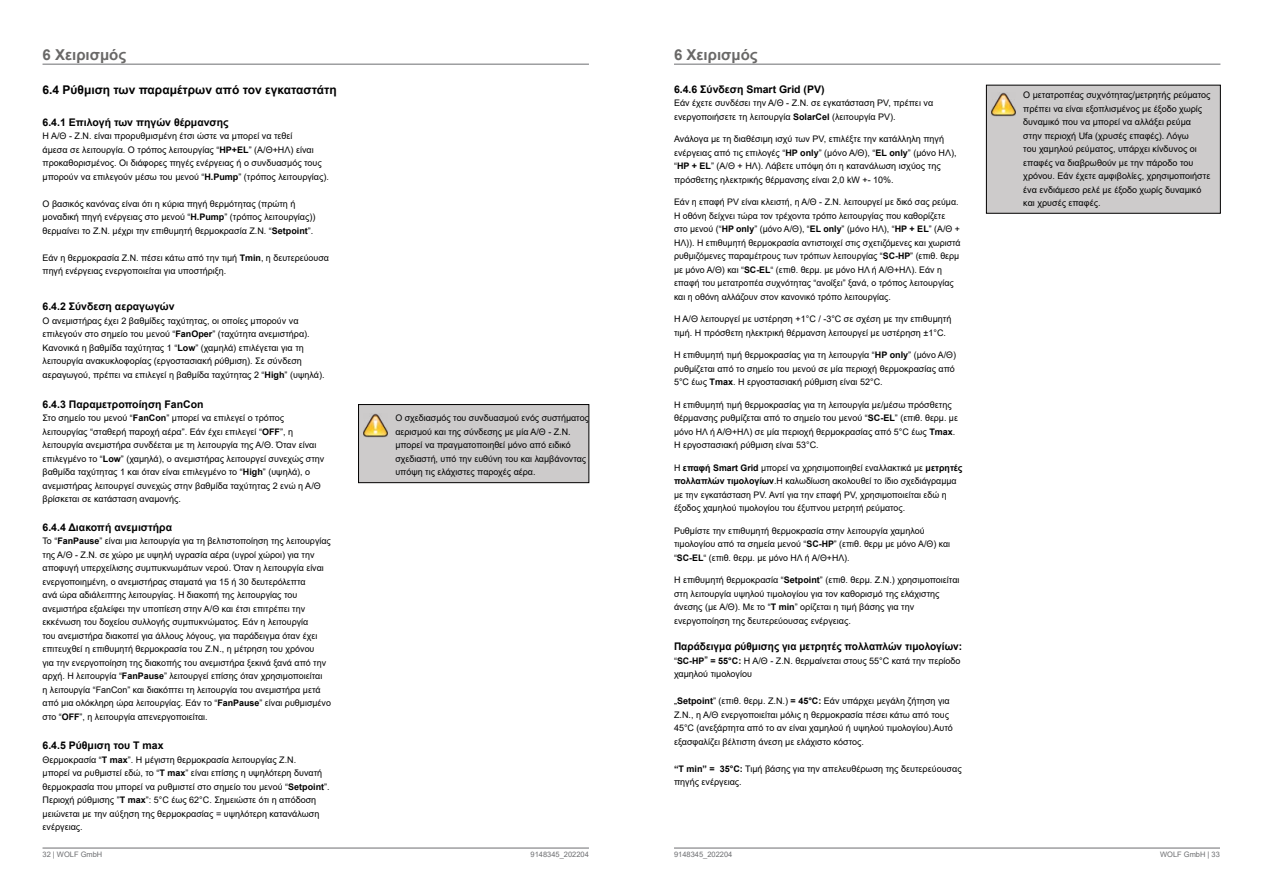
<style>
.page{position:relative;width:1263px;height:893px;background:#fff}
.page>*{position:absolute;margin:0;border:0;box-sizing:border-box;transform-origin:0 0}
.t1{font:700 15px "Arial";color:#696867}
.t2{font:700 12px "Arial";color:#000}
.t3{font:700 10.5px "Arial";color:#000}
.t4{font:700 10.5px "Arial";color:#000;scale:.96 1}
.t5{font:9px/13.5px "Arial";color:#000}
.t6{font:7.5px "Arial";color:#6d6e71}
.s1{font-weight:700}
.s2{font-size:10.5px}
</style>
<div class="page">
<hr style="left:43px;top:848px;width:546px;height:1px;background:#6d6e71">
<hr style="left:674px;top:848px;width:589px;height:1px;background:#6d6e71">
<div style="left:986px;top:85px;width:234px;height:128px;background:#cdcbcb"></div>
<img style="left:992px;top:92px;width:24px;height:24px">
<div style="left:358px;top:404px;width:231px;height:79px;background:#cdcbcb;border:1px solid #010000"></div>
<hr style="left:43px;top:64px;width:546px;height:1px;background:#6d6e71">
<hr style="left:674px;top:64px;width:546px;height:1px;background:#6d6e71">
<div style="left:1220px;top:834px;width:43px;height:27px;background:#fff"></div>
<img style="left:364px;top:414px;width:24px;height:24px">
<h1 class="t1" style="left:43px;top:44px;width:85px">6 Χειρισμός</h1>
<h1 class="t1" style="left:674px;top:44px;width:85px">6 Χειρισμός</h1>
<h2 class="t2" style="left:43px;top:81px;width:296px">6.4 Ρύθμιση των παραμέτρων από τον εγκαταστάτη</h2>
<p class="t3" style="left:43px;top:115px;width:188px">6.4.1 Επιλογή των πηγών θέρμανσης</p>
<p class="t5" style="left:43px;top:129px;width:288px">Η Α/Θ - Ζ.Ν. είναι προρυθμισμένη έτσι ώστε να μπορεί να τεθεί<br>άμεσα σε λειτουργία. Ο τρόπος λειτουργίας “<span class="s1">HP+EL</span>” (Α/Θ+ΗΛ) είναι προκαθορισμένος. Οι διάφορες πηγές ενέργειας ή ο συνδυασμός τους μπορούν να επιλεγούν μέσω του μενού “<span class="s1">H.Pump</span>” (τρόπος λειτουργίας).</p>
<p class="t5" style="left:43px;top:197px;width:274px">Ο βασικός κανόνας είναι ότι η κύρια πηγή θερμότητας (πρώτη ή μοναδική πηγή ενέργειας στο μενού “<span class="s1">H.Pump</span>” (τρόπος λειτουργίας)) θερμαίνει το Ζ.Ν. μέχρι την επιθυμητή θερμοκρασία Ζ.Ν. “<span class="s1">Setpoint</span>”.</p>
<p class="t5" style="left:43px;top:251px;width:288px">Εάν η θερμοκρασία Ζ.Ν. πέσει κάτω από την τιμή <span class="s1">Tmin</span>, η δευτερεύουσα πηγή ενέργειας ενεργοποιείται για υποστήριξη.</p>
<p class="t3" style="left:43px;top:299px;width:134px">6.4.2 Σύνδεση αεραγωγών</p>
<p class="t5" style="left:43px;top:314px;width:284px">Ο ανεμιστήρας έχει 2 βαθμίδες ταχύτητας, οι οποίες μπορούν να επιλεγούν στο σημείο του μενού “<span class="s1">FanOper</span>” (ταχύτητα ανεμιστήρα).<br>Κανονικά η βαθμίδα ταχύτητας 1 “<span class="s1">Low</span>” (χαμηλά) επιλέγεται για τη λειτουργία ανακυκλοφορίας (εργοστασιακή ρύθμιση). Σε σύνδεση αεραγωγού, πρέπει να επιλεγεί η βαθμίδα ταχύτητας 2 “<span class="s1">High</span>” (υψηλά).</p>
<p class="t3" style="left:43px;top:397px;width:163px">6.4.3 Παραμετροποίηση FanCon</p>
<p class="t5" style="left:43px;top:411px;width:283px">Στο σημείο του μενού “<span class="s1">FanCon</span>” μπορεί να επιλεγεί ο τρόπος λειτουργίας “σταθερή παροχή αέρα”. Εάν έχει επιλεγεί “<span class="s1">OFF</span>”, η λειτουργία ανεμιστήρα συνδέεται με τη λειτουργία της Α/Θ. Όταν είναι επιλεγμένο το “<span class="s1">Low</span>” (χαμηλά), ο ανεμιστήρας λειτουργεί συνεχώς στην βαθμίδα ταχύτητας 1 και όταν είναι επιλεγμένο το “<span class="s1">High</span>” (υψηλά), ο ανεμιστήρας λειτουργεί συνεχώς στην βαθμίδα ταχύτητας 2 ενώ η Α/Θ βρίσκεται σε κατάσταση αναμονής.</p>
<p class="t3" style="left:43px;top:520px;width:131px">6.4.4 Διακοπή ανεμιστήρα</p>
<p class="t5" style="left:43px;top:534px;width:290px">Το “<span class="s1">FanPause</span>” είναι μια λειτουργία για τη βελτιστοποίηση της λειτουργίας της Α/Θ - Ζ.Ν. σε χώρο με υψηλή υγρασία αέρα (υγροί χώροι) για την αποφυγή υπερχείλισης συμπυκνωμάτων νερού. Όταν η λειτουργία είναι ενεργοποιημένη, ο ανεμιστήρας σταματά για 15 ή 30 δευτερόλεπτα<br>ανά ώρα αδιάλειπτης λειτουργίας. Η διακοπή της λειτουργίας του ανεμιστήρα εξαλείφει την υποπίεση στην Α/Θ και έτσι επιτρέπει την εκκένωση του δοχείου συλλογής συμπυκνώματος. Εάν η λειτουργία<br>του ανεμιστήρα διακοπεί για άλλους λόγους, για παράδειγμα όταν έχει επιτευχθεί η επιθυμητή θερμοκρασία του Ζ.Ν., η μέτρηση του χρόνου<br>για την ενεργοποίηση της διακοπής του ανεμιστήρα ξεκινά ξανά από την αρχή. Η λειτουργία “<span class="s1">FanPause</span>” λειτουργεί επίσης όταν χρησιμοποιείται<br>η λειτουργία “FanCon” και διακόπτει τη λειτουργία του ανεμιστήρα μετά από μια ολόκληρη ώρα λειτουργίας. Εάν το “<span class="s1">FanPause</span>” είναι ρυθμισμένο στο “<span class="s1">OFF</span>”, η λειτουργία απενεργοποιείται.</p>
<p class="t3" style="left:43px;top:738px;width:123px">6.4.5 Ρύθμιση του T max</p>
<p class="t5" style="left:43px;top:753px;width:289px">Θερμοκρασία “<span class="s1">T max</span>”. Η μέγιστη θερμοκρασία λειτουργίας Ζ.Ν.<br>μπορεί να ρυθμιστεί εδώ, το “<span class="s1">T max</span>” είναι επίσης η υψηλότερη δυνατή θερμοκρασία που μπορεί να ρυθμιστεί στο σημείο του μενού “<span class="s1">Setpoint</span>”.<br>Περιοχή ρύθμισης ”<span class="s1">T max</span>”: 5°C έως 62°C. Σημειώστε ότι η απόδοση μειώνεται με την αύξηση της θερμοκρασίας = υψηλότερη κατανάλωση ενέργειας.</p>
<p class="t5" style="left:395px;top:411px;width:195px">Ο σχεδιασμός του συνδυασμού ενός συστήματος αερισμού και της σύνδεσης με μία Α/Θ - Ζ.Ν. μπορεί να πραγματοποιηθεί μόνο από ειδικό σχεδιαστή, υπό την ευθύνη του και λαμβάνοντας υπόψη τις ελάχιστες παροχές αέρα.</p>
<p class="t3" style="left:674px;top:82px;width:152px">6.4.6 Σύνδεση Smart Grid (PV)</p>
<p class="t5" style="left:674px;top:96px;width:261px">Εάν έχετε συνδέσει την Α/Θ - Ζ.Ν. σε εγκατάσταση PV, πρέπει να ενεργοποιήσετε τη λειτουργία <span class="s1">SolarCel</span> (λειτουργία PV).</p>
<p class="t5" style="left:674px;top:132px;width:284px">Ανάλογα με τη διαθέσιμη ισχύ των PV, επιλέξτε την κατάλληλη πηγή ενέργειας από τις επιλογές “<span class="s1">HP only</span>” (μόνο Α/Θ), “<span class="s1">EL only</span>” (μόνο ΗΛ), “<span class="s1">HP + EL</span>” (Α/Θ + ΗΛ). Λάβετε υπόψη ότι η κατανάλωση ισχύος της πρόσθετης ηλεκτρικής θέρμανσης είναι 2,0 kW +- 10%.</p>
<p class="t5" style="left:674px;top:195px;width:288px">Εάν η επαφή PV είναι κλειστή, η Α/Θ - Ζ.Ν. λειτουργεί με δικό σας ρεύμα.<br>Η οθόνη δείχνει τώρα τον τρέχοντα τρόπο λειτουργίας που καθορίζετε στο μενού (“<span class="s1">HP only</span>” (μόνο Α/Θ), “<span class="s1">EL only</span>” (μόνο ΗΛ), “<span class="s1">HP + EL</span>” (Α/Θ + ΗΛ)). Η επιθυμητή θερμοκρασία αντιστοιχεί στις σχετιζόμενες και χωριστά ρυθμιζόμενες παραμέτρους των τρόπων λειτουργίας “<span class="s1">SC-HP</span>” (επιθ. θερμ με μόνο Α/Θ) και “<span class="s1">SC-EL</span>“ (επιθ. θερμ. με μόνο ΗΛ ή Α/Θ+ΗΛ). Εάν η επαφή του μετατροπέα συχνότητας “ανοίξει” ξανά, ο τρόπος λειτουργίας και η οθόνη αλλάζουν στον κανονικό τρόπο λειτουργίας.</p>
<p class="t5" style="left:674px;top:312px;width:279px">Η Α/Θ λειτουργεί με υστέρηση +1°C / -3°C σε σχέση με την επιθυμητή τιμή. Η πρόσθετη ηλεκτρική θέρμανση λειτουργεί με υστέρηση ±1°C.</p>
<p class="t5" style="left:674px;top:348px;width:284px">Η επιθυμητή τιμή θερμοκρασίας για τη λειτουργία “<span class="s1">HP only</span>” (μόνο Α/Θ) ρυθμίζεται από το σημείο του μενού σε μία περιοχή θερμοκρασίας από<br>5°C έως <span class="s1">Tmax</span>. Η εργοστασιακή ρύθμιση είναι 52°C.</p>
<p class="t5" style="left:674px;top:398px;width:285px">Η επιθυμητή τιμή θερμοκρασίας για τη λειτουργία με/μέσω πρόσθετης θέρμανσης ρυθμίζεται από το σημείο του μενού “<span class="s1">SC-EL</span>” (επιθ. θερμ. με μόνο ΗΛ ή Α/Θ+ΗΛ) σε μία περιοχή θερμοκρασίας από 5°C έως <span class="s1">Tmax</span>.<br>Η εργοστασιακή ρύθμιση είναι 53°C.</p>
<p class="t5" style="left:674px;top:461px;width:290px">Η <span class="s1">επαφή Smart Grid</span> μπορεί να χρησιμοποιηθεί εναλλακτικά με <span class="s1">μετρητές πολλαπλών τιμολογίων</span>.Η καλωδίωση ακολουθεί το ίδιο σχεδιάγραμμα με την εγκατάσταση PV. Αντί για την επαφή PV, χρησιμοποιείται εδώ η έξοδος χαμηλού τιμολογίου του έξυπνου μετρητή ρεύματος.</p>
<p class="t5" style="left:674px;top:524px;width:278px">Ρυθμίστε την επιθυμητή θερμοκρασία στην λειτουργία χαμηλού τιμολογίου από τα σημεία μενού “<span class="s1">SC-HP</span>” (επιθ. θερμ με μόνο Α/Θ) και “<span class="s1">SC-EL</span>“ (επιθ. θερμ. με μόνο ΗΛ ή Α/Θ+ΗΛ).</p>
<p class="t5" style="left:674px;top:573px;width:287px">Η επιθυμητή θερμοκρασία “<span class="s1">Setpoint</span>” (επιθ. θερμ. Ζ.Ν.) χρησιμοποιείται στη λειτουργία υψηλού τιμολογίου για τον καθορισμό της ελάχιστης άνεσης (με Α/Θ). Με το “<span class="s1">T min</span>” ορίζεται η τιμή βάσης για την ενεργοποίηση της δευτερεύουσας ενέργειας.</p>
<p class="t4" style="left:674px;top:639px;width:302px">Παράδειγμα ρύθμισης για μετρητές πολλαπλών τιμολογίων:</p>
<p class="t5" style="left:674px;top:654px;width:288px">“<span class="s1">SC-HP</span><span class="s2">”</span> <span class="s1">= 55°C:</span> Η Α/Θ - Ζ.Ν. θερμαίνεται στους 55°C κατά την περίοδο χαμηλού τιμολογίου</p>
<p class="t5" style="left:674px;top:694px;width:280px">„<span class="s1">Setpoint</span>” (επιθ. θερμ. Ζ.Ν.) <span class="s1">= 45°C:</span> Εάν υπάρχει μεγάλη ζήτηση για Ζ.Ν., η Α/Θ ενεργοποιείται μόλις η θερμοκρασία πέσει κάτω από τους 45°C (ανεξάρτητα από το αν είναι χαμηλού ή υψηλού τιμολογίου).Αυτό εξασφαλίζει βέλτιστη άνεση με ελάχιστο κόστος.</p>
<p class="t5" style="left:674px;top:762px;width:289px"><span class="s1">“T min” = 35°C:</span> Τιμή βάσης για την απελευθέρωση της δευτερεύουσας πηγής ενέργειας.</p>
<p class="t5" style="left:1023px;top:88px;width:189px">Ο μετατροπέας συχνότητας/μετρητής ρεύματος πρέπει να είναι εξοπλισμένος με έξοδο χωρίς δυναμικό που να μπορεί να αλλάξει ρεύμα στην περιοχή Ufa (χρυσές επαφές). Λόγω<br>του χαμηλού ρεύματος, υπάρχει κίνδυνος οι επαφές να διαβρωθούν με την πάροδο του χρόνου. Εάν έχετε αμφιβολίες, χρησιμοποιήστε ένα ενδιάμεσο ρελέ με έξοδο χωρίς δυναμικό και χρυσές επαφές.</p>
<p class="t6" style="left:43px;top:849px;width:61px">32 | WOLF GmbH</p>
<p class="t6" style="left:531px;top:849px;width:60px">9148345_202204</p>
<p class="t6" style="left:674px;top:849px;width:60px">9148345_202204</p>
<p class="t6" style="left:1160px;top:849px;width:61px">WOLF GmbH | 33</p>
</div>
